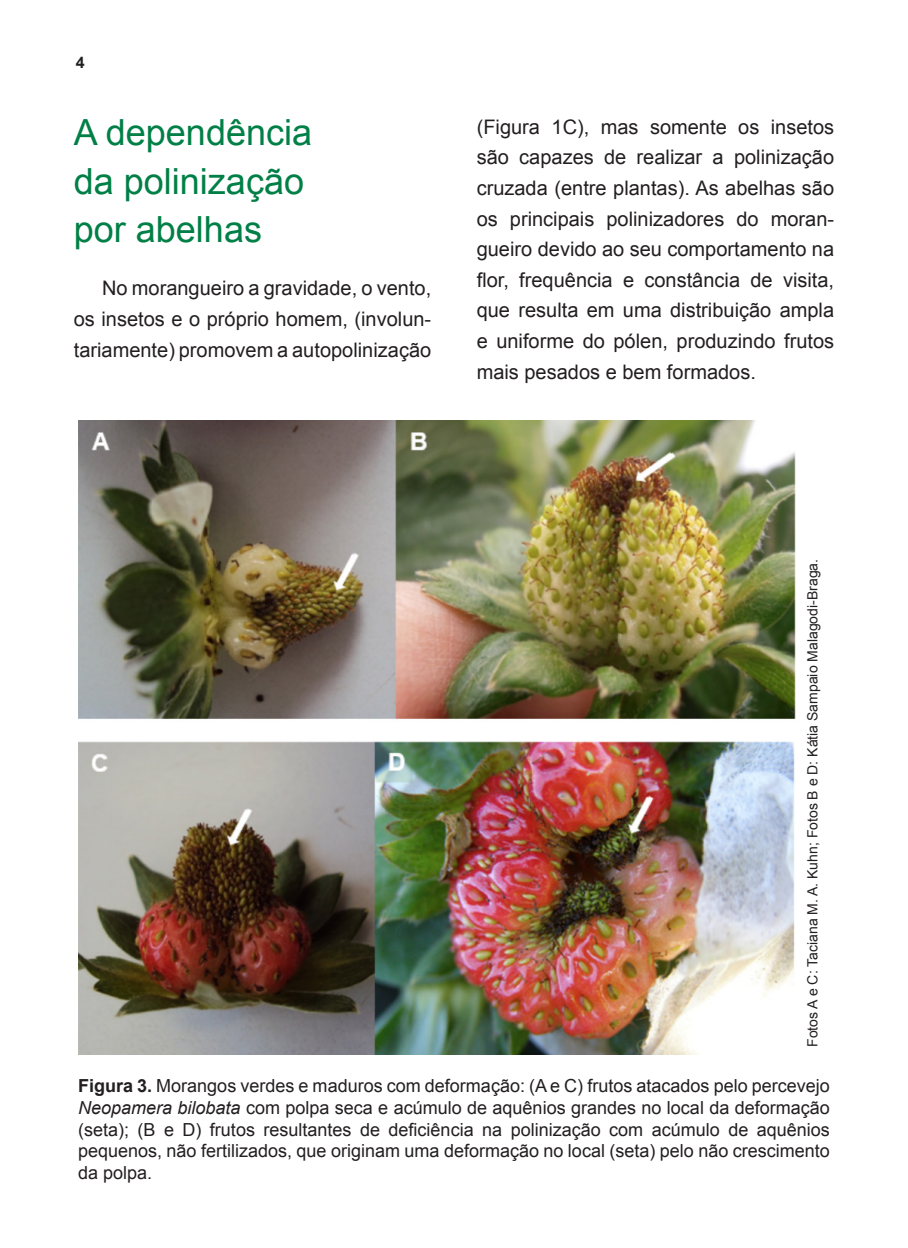
<style>
.page{position:relative;width:908px;height:1248px;background:#fff}
.page>*{position:absolute;margin:0;border:0;box-sizing:border-box;transform-origin:0 0}
.TITULO_1{font:36px/48.2px "Arial";color:#007f46}
.MIOLO{font:20px/30.6px "Arial";color:#231f20;text-align:justify}
.FIGURA_LEGENDA{font:18px/21.6px "Arial";color:#231f20;text-align:justify}
.t1{font:700 16px "Arial";color:#231f20}
.CREDITO_FOTO{font:14px "Arial";color:#231f20}
.s1{font-weight:700}
.s2{font-style:italic}
</style>
<div class="page">
<img style="left:78px;top:420px;width:717px;height:633px">
<p class="t1" style="left:76px;top:52px;width:10px">4</p>
<p class="TITULO_1" style="left:74px;top:109px;width:240px">A dependência da polinização por abelhas</p>
<p class="MIOLO" style="left:74px;top:273px;width:359px;text-indent:28px">No morangueiro a gravidade, o vento, os insetos e o próprio homem, (involun&shy;tariamente) promovem a autopolinização</p>
<p class="MIOLO" style="left:476px;top:112px;width:359px">(Figura 1C), mas somente os insetos são capazes de realizar a polinização cruzada (entre plantas). As abelhas são os principais polinizadores do moran&shy;gueiro devido ao seu comportamento na flor, frequência e constância de visita, que resulta em uma distribuição ampla e uniforme do pólen, produzindo frutos mais pesados e bem formados.</p>
<p class="CREDITO_FOTO" style="left:803px;top:1046px;width:489px;rotate:-90deg">Fotos A e C: Taciana M. A. Kuhn; Fotos B e D: Kátia Sampaio Malagodi-Braga.</p>
<p class="FIGURA_LEGENDA" style="left:78px;top:1075px;width:753px"><span class="s1">Figura 3.</span> Morangos verdes e maduros com deformação: (A e C) frutos atacados pelo percevejo <span class="s2">Neopamera bilobata</span> com polpa seca e acúmulo de aquênios grandes no local da deformação (seta); (B e D) frutos resultantes de deficiência na polinização com acúmulo de aquênios pequenos, não fertilizados, que originam uma deformação no local (seta) pelo não crescimento da polpa.</p>
</div>
